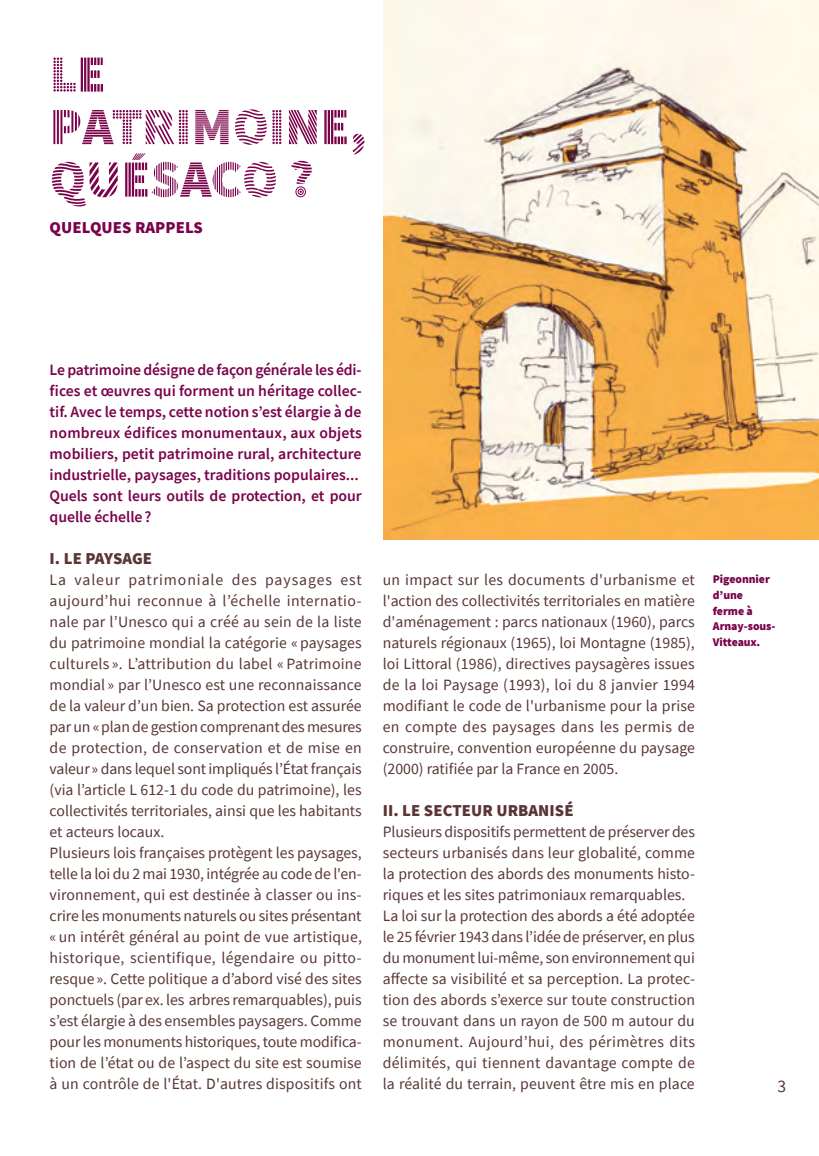
<style>
.page{position:relative;width:819px;height:1156px;background:#fff}
.page>*{position:absolute;margin:0;border:0;box-sizing:border-box;transform-origin:0 0}
.t1{font:900 52.5px/52.5px "Source Sans Pro DISPLAYV2";color:#7a034b}
.t2{font:17.5px "Source Sans Pro";color:#593635}
.t3{font:900 16.62px "Source Sans Pro";letter-spacing:.005em;color:#593635}
.t4{font:900 16.62px "Source Sans Pro";letter-spacing:.005em;color:#7a034b}
.t5{font:15.75px/21px "Source Sans Pro";color:#593635}
.t6{font:600 15.75px/21px "Source Sans Pro";color:#7a034b}
.t7{font:900 11.72px/15.8px "Source Sans Pro";letter-spacing:-.005em;color:#7a034b}
</style>
<div class="page">
<img style="left:383px;top:0;width:436px;height:540px">
<h1 class="t1" style="left:50px;top:50px;width:318px">LE<br>PATRIMOINE,<br>QUÉSACO ?</h1>
<p class="t4" style="left:50px;top:215px;width:155px">QUELQUES RAPPELS</p>
<p class="t6" style="left:50px;top:359px;width:314px">Le patrimoine désigne de façon générale les édi&shy;fices et œuvres qui forment un héritage collec&shy;tif. Avec le temps, cette notion s’est élargie à de nombreux édifices monumentaux, aux objets mobiliers, petit patrimoine rural, architecture industrielle, paysages, traditions populaires...<br>Quels sont leurs outils de protection, et pour quelle échelle?</p>
<p class="t3" style="left:50px;top:547px;width:104px">I. LE PAYSAGE</p>
<p class="t5" style="left:50px;top:569px;width:314px">La valeur patrimoniale des paysages est aujourd’hui reconnue à l’échelle internatio&shy;nale par l’Unesco qui a créé au sein de la liste du patrimoine mondial la catégorie « paysages culturels ». L’attribution du label « Patrimoine mondial » par l’Unesco est une reconnaissance de la valeur d’un bien. Sa protection est assurée par un «plan de gestion comprenant des mesures de protection, de conservation et de mise en valeur » dans lequel sont impliqués l’État français (via l’article L 612-1 du code du patrimoine), les collectivités territoriales, ainsi que les habitants et acteurs locaux.<br>Plusieurs lois françaises protègent les paysages, telle la loi du 2 mai 1930, intégrée au code de l'en&shy;vironnement, qui est destinée à classer ou ins&shy;crire les monuments naturels ou sites présentant « un intérêt général au point de vue artistique, historique, scientifique, légendaire ou pitto&shy;resque ». Cette politique a d’abord visé des sites ponctuels (par ex. les arbres remarquables), puis s’est élargie à des ensembles paysagers. Comme pour les monuments historiques, toute modifica&shy;tion de l’état ou de l’aspect du site est soumise à un contrôle de l'État. D'autres dispositifs ont</p>
<p class="t5" style="left:383px;top:569px;width:314px;text-align:justify">un impact sur les documents d'urbanisme et l'action des collectivités territoriales en matière d'aménagement : parcs nationaux (1960), parcs naturels régionaux (1965), loi Montagne (1985), loi Littoral (1986), directives paysagères issues de la loi Paysage (1993), loi du 8 janvier 1994 modifiant le code de l'urbanisme pour la prise en compte des paysages dans les permis de construire, convention européenne du paysage (2000) ratifiée par la France en 2005.</p>
<p class="t3" style="left:383px;top:799px;width:192px">II. LE SECTEUR URBANISÉ</p>
<p class="t5" style="left:383px;top:821px;width:314px">Plusieurs dispositifs permettent de préserver des secteurs urbanisés dans leur globalité, comme la protection des abords des monuments histo&shy;riques et les sites patrimoniaux remarquables.<br>La loi sur la protection des abords a été adoptée le 25 février 1943 dans l’idée de préserver, en plus du monument lui-même, son environnement qui affecte sa visibilité et sa perception. La protec&shy;tion des abords s’exerce sur toute construction se trouvant dans un rayon de 500 m autour du monument. Aujourd’hui, des périmètres dits délimités, qui tiennent davantage compte de la réalité du terrain, peuvent être mis en place</p>
<p class="t7" style="left:712px;top:571px;width:64px">Pigeonnier d’une ferme à<br>Arnay-sous-<br>Vitteaux.</p>
<p class="t2" style="left:777px;top:1074px;width:10px">3</p>
</div>
